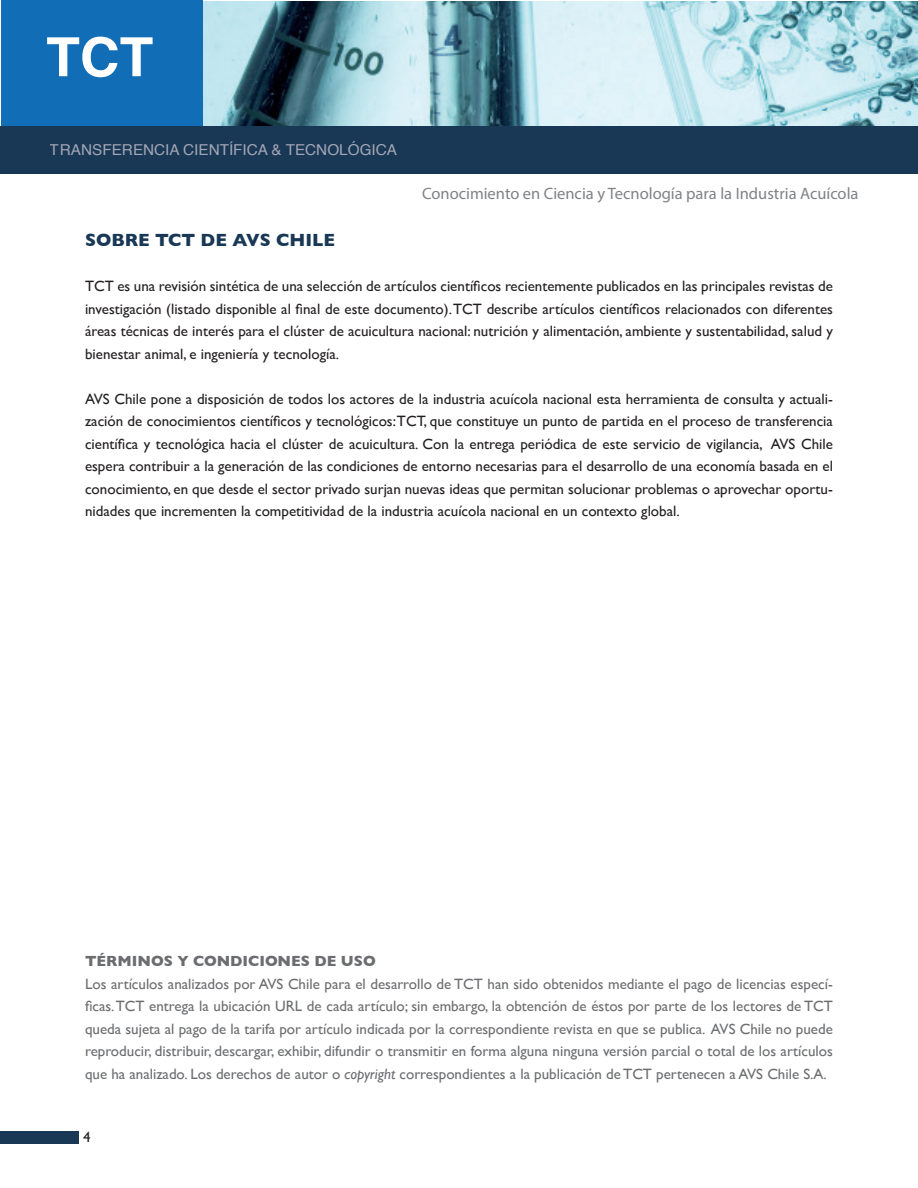
<style>
.page{position:relative;width:918px;height:1188px;background:#fff}
.page>*{position:absolute;margin:0;border:0;box-sizing:border-box;transform-origin:0 0}
.t1{font:700 54px "Helvetica";color:#fff}
.t2{font:700 18px "Gill Sans";color:#183856}
.t3{font:16.5px "Myriad Pro";color:#808285}
.t4{font:15px/22.5px "Gill Sans";color:#231f20;text-align:justify}
.t5{font:15px/22.5px "Gill Sans";color:#6c6d70;text-align:justify}
.t6{font:15px "Helvetica";color:#a4a6b5}
.t7{font:700 15px "Gill Sans";color:#6c6d70}
.s1{font-style:italic}
</style>
<div class="page">
<div style="left:0;top:1131px;width:79px;height:13px;background:#183856"></div>
<img style="left:202px;top:1px;width:716px;height:125px">
<div style="left:1px;top:0;width:201px;height:127px;background:#126db7"></div>
<div style="left:0;top:126px;width:918px;height:48px;background:#183856"></div>
<h1 class="t1" style="left:46px;top:14px;width:109px">TCT</h1>
<p class="t6" style="left:50px;top:138px;width:349px">TRANSFERENCIA CIENTÍFICA &amp; TECNOLÓGICA</p>
<p class="t3" style="left:422px;top:184px;width:438px">Conocimiento en Ciencia y Tecnología para la Industria Acuícola</p>
<p class="t2" style="left:85px;top:226px;width:252px">SOBRE TCT DE AVS CHILE</p>
<p class="t4" style="left:85px;top:275px;width:749px">TCT es una revisión sintética de una selección de artículos científicos recientemente publicados en las principales revistas de investigación (listado disponible al final de este documento). TCT describe artículos científicos relacionados con diferentes áreas técnicas de interés para el clúster de acuicultura nacional: nutrición y alimentación, ambiente y sustentabilidad, salud y bienestar animal, e ingeniería y tecnología.</p>
<p class="t4" style="left:85px;top:387px;width:749px">AVS Chile pone a disposición de todos los actores de la industria acuícola nacional esta herramienta de consulta y actuali&shy;zación de conocimientos científicos y tecnológicos: TCT, que constituye un punto de partida en el proceso de transferencia científica y tecnológica hacia el clúster de acuicultura. Con la entrega periódica de este servicio de vigilancia, AVS Chile espera contribuir a la generación de las condiciones de entorno necesarias para el desarrollo de una economía basada en el conocimiento, en que desde el sector privado surjan nuevas ideas que permitan solucionar problemas o aprovechar oportu&shy;nidades que incrementen la competitividad de la industria acuícola nacional en un contexto global.</p>
<p class="t7" style="left:85px;top:949px;width:292px">TÉRMINOS Y CONDICIONES DE USO</p>
<p class="t5" style="left:85px;top:972px;width:749px">Los artículos analizados por AVS Chile para el desarrollo de TCT han sido obtenidos mediante el pago de licencias especí&shy;ficas. TCT entrega la ubicación URL de cada artículo; sin embargo, la obtención de éstos por parte de los lectores de TCT queda sujeta al pago de la tarifa por artículo indicada por la correspondiente revista en que se publica. AVS Chile no puede reproducir, distribuir, descargar, exhibir, difundir o transmitir en forma alguna ninguna versión parcial o total de los artículos que ha analizado. Los derechos de autor o <span class="s1">copyright</span> correspondientes a la publicación de TCT pertenecen a AVS Chile S.A.</p>
<p class="t4" style="left:83px;top:1125px;width:9px">4</p>
</div>
